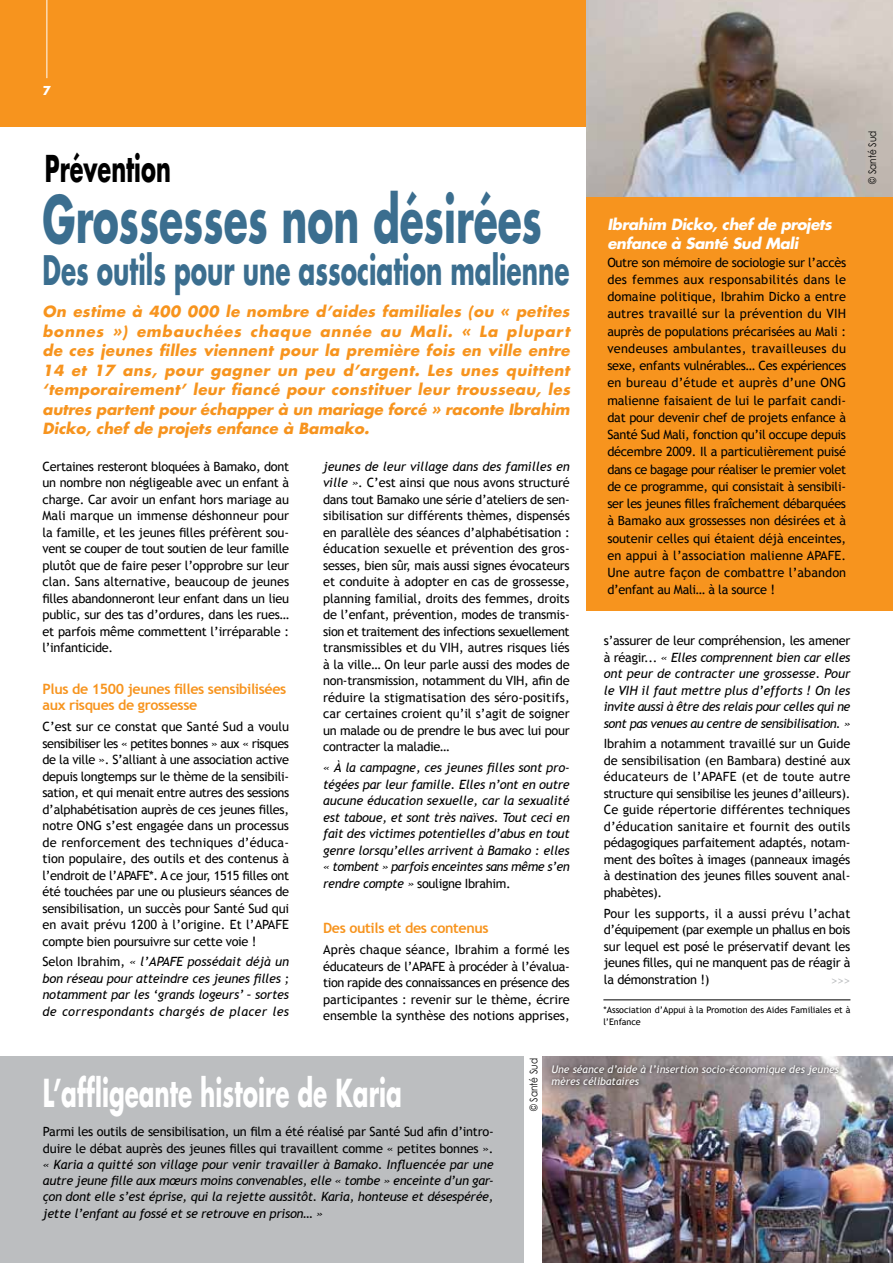
<style>
.page{position:relative;width:893px;height:1263px;background:#fff}
.page>*{position:absolute;margin:0;border:0;box-sizing:border-box;transform-origin:0 0}
.t1{font:700 63px "Futura";color:#3b6e8f;scale:.62 1}
.t2{font:700 39.6px "Futura";color:#3b6e8f;scale:.63 1}
.t3{font:700 37.5px "Futura";color:#fff;scale:.62 1}
.t4{font:700 36px "Futura";color:#000;scale:.62 1}
.t5{font:italic 700 15px/19.5px "Futura";letter-spacing:.025em;color:#f7941e}
.t6{font:italic 700 15px/19.5px "Futura";letter-spacing:-.025em;color:#fff}
.t7{font:700 14.25px/16.5px "Trebuchet MS";letter-spacing:-.025em;color:#f7941e}
.t8{font:12.75px/16.5px "Trebuchet MS";letter-spacing:-.015em;color:#000;text-align:justify}
.t9{font:italic 12.75px/16.5px "Trebuchet MS";letter-spacing:-.02em;color:#000;text-align:justify}
.t10{font:12.75px "Trebuchet MS";color:#bcbec0}
.t11{font:700 12px "Futura";color:#fff}
.t12{font:italic 10.5px/12px "Trebuchet MS";color:#fff}
.t13{font:10.5px "Century Gothic";color:#000;scale:.85 1}
.t14{font:9px/12px "Trebuchet MS";color:#000}
.s1{font-style:normal}
.s2{font-style:italic}
</style>
<div class="page">
<div style="left:0;top:0;width:893px;height:126px;background:#f7941e"></div>
<hr style="left:47px;top:0;width:1px;height:78px;background:#fff">
<div style="left:587px;top:196px;width:306px;height:414px;background:#f7941e"></div>
<img style="left:587px;top:0;width:306px;height:196px">
<hr style="left:603px;top:999px;width:247px;height:1px;background:#000">
<div style="left:0;top:1057px;width:523px;height:206px;background:#bcbec0"></div>
<img style="left:542px;top:1057px;width:351px;height:206px">
<div style="left:548px;top:1061px;width:296px;height:28px;background:#000;opacity:.75"></div>
<p class="t11" style="left:43px;top:83px;width:10px">7</p>
<h3 class="t4" style="left:45px;top:143px;width:205px">Prévention</h3>
<h1 class="t1" style="left:43px;top:176px;width:807px">Grossesses non désirées</h1>
<h2 class="t2" style="left:43px;top:243px;width:838px">Des outils pour une association malienne</h2>
<p class="t5" style="left:43px;top:301px;width:530px">On estime à 400 000 le nombre d’aides familiales (ou « petites bonnes ») embauchées chaque année au Mali. « La plupart de ces jeunes filles viennent pour la première fois en ville entre 14 et 17 ans, pour gagner un peu d’argent. Les unes quittent ‘temporairement’ leur fiancé pour constituer leur trousseau, les autres partent pour échapper à un mariage forcé » raconte Ibrahim Dicko, chef de projets enfance à Bamako.</p>
<p class="t8" style="left:43px;top:458px;width:248px">Certaines resteront bloquées à Bamako, dont un nombre non négligeable avec un enfant à charge. Car avoir un enfant hors mariage au Mali marque un immense déshonneur pour la famille, et les jeunes filles préfèrent sou&shy;vent se couper de tout soutien de leur famille plutôt que de faire peser l’opprobre sur leur clan. Sans alternative, beaucoup de jeunes filles abandonneront leur enfant dans un lieu public, sur des tas d’ordures, dans les rues… et parfois même commettent l’irréparable : l’infanticide.</p>
<p class="t7" style="left:43px;top:680px;width:245px">Plus de 1500 jeunes filles sensibilisées aux risques de grossesse</p>
<p class="t8" style="left:43px;top:718px;width:248px">C’est sur ce constat que Santé Sud a voulu sensibiliser les « petites bonnes » aux « risques de la ville ». S’alliant à une association active depuis longtemps sur le thème de la sensibili&shy;sation, et qui menait entre autres des sessions d’alphabétisation auprès de ces jeunes filles, notre ONG s’est engagée dans un processus de renforcement des techniques d’éduca&shy;tion populaire, des outils et des contenus à l’endroit de l’APAFE*. A ce jour, 1515 filles ont été touchées par une ou plusieurs séances de sensibilisation, un succès pour Santé Sud qui en avait prévu 1200 à l’origine. Et l’APAFE compte bien poursuivre sur cette voie !</p>
<p class="t9" style="left:43px;top:954px;width:248px"><span class="s1">Selon Ibrahim,</span> « l’APAFE possédait déjà un bon réseau pour atteindre ces jeunes filles ; notamment par les ‘grands logeurs’ – sortes de correspondants chargés de placer les</p>
<p class="t8" style="left:323px;top:458px;width:248px"><span class="s2">jeunes de leur village dans des familles en ville »</span>. C’est ainsi que nous avons structuré dans tout Bamako une série d’ateliers de sen&shy;sibilisation sur différents thèmes, dispensés en parallèle des séances d’alphabétisation : éducation sexuelle et prévention des gros&shy;sesses, bien sûr, mais aussi signes évocateurs et conduite à adopter en cas de grossesse, planning familial, droits des femmes, droits de l’enfant, prévention, modes de transmis&shy;sion et traitement des infections sexuellement transmissibles et du VIH, autres risques liés à la ville… On leur parle aussi des modes de non-transmission, notamment du VIH, afin de réduire la stigmatisation des séro-positifs, car certaines croient qu’il s’agit de soigner un malade ou de prendre le bus avec lui pour contracter la maladie…</p>
<p class="t9" style="left:323px;top:759px;width:248px">« À la campagne, ces jeunes filles sont pro&shy;tégées par leur famille. Elles n’ont en outre aucune éducation sexuelle, car la sexualité est taboue, et sont très naïves. Tout ceci en fait des victimes potentielles d’abus en tout genre lorsqu’elles arrivent à Bamako : elles « tombent » parfois enceintes sans même s’en rendre compte » <span class="s1">souligne Ibrahim.</span></p>
<p class="t7" style="left:323px;top:920px;width:167px">Des outils et des contenus</p>
<p class="t8" style="left:323px;top:941px;width:248px">Après chaque séance, Ibrahim a formé les éducateurs de l’APAFE à procéder à l’évalua&shy;tion rapide des connaissances en présence des participantes : revenir sur le thème, écrire ensemble la synthèse des notions apprises,</p>
<p class="t6" style="left:607px;top:214px;width:226px">Ibrahim Dicko, chef de projets enfance à Santé Sud Mali</p>
<p class="t8" style="left:607px;top:254px;width:240px;line-height:17.2px">Outre son mémoire de sociologie sur l’accès des femmes aux responsabilités dans le domaine politique, Ibrahim Dicko a entre autres travaillé sur la prévention du VIH auprès de populations précarisées au Mali : vendeuses ambulantes, travailleuses du sexe, enfants vulnérables… Ces expériences en bureau d’étude et auprès d’une ONG malienne faisaient de lui le parfait candi&shy;dat pour devenir chef de projets enfance à Santé Sud Mali, fonction qu’il occupe depuis décembre 2009. Il a particulièrement puisé dans ce bagage pour réaliser le premier volet de ce programme, qui consistait à sensibili&shy;ser les jeunes filles fraîchement débarquées à Bamako aux grossesses non désirées et à soutenir celles qui étaient déjà enceintes, en appui à l’association malienne APAFE.<br>Une autre façon de combattre l’abandon d’enfant au Mali… à la source !</p>
<p class="t9" style="left:604px;top:632px;width:248px"><span class="s1">s’assurer de leur compréhension, les amener à réagir...</span> « Elles comprennent bien car elles ont peur de contracter une grossesse. Pour le VIH il faut mettre plus d’efforts ! On les invite aussi à être des relais pour celles qui ne sont pas venues au centre de sensibilisation. »</p>
<p class="t8" style="left:604px;top:736px;width:248px">Ibrahim a notamment travaillé sur un Guide de sensibilisation (en Bambara) destiné aux éducateurs de l’APAFE (et de toute autre structure qui sensibilise les jeunes d’ailleurs).<br>Ce guide répertorie différentes techniques d’éducation sanitaire et fournit des outils pédagogiques parfaitement adaptés, notam&shy;ment des boîtes à images (panneaux imagés à destination des jeunes filles souvent anal&shy;phabètes).</p>
<p class="t8" style="left:604px;top:905px;width:248px">Pour les supports, il a aussi prévu l’achat d’équipement (par exemple un phallus en bois sur lequel est posé le préservatif devant les jeunes filles, qui ne manquent pas de réagir à la démonstration !)</p>
<p class="t10" style="left:831px;top:973px;width:21px">&gt;&gt;&gt;</p>
<p class="t14" style="left:603px;top:1004px;width:249px">*Association d’Appui à la Promotion des Aides Familiales et à l’Enfance</p>
<h3 class="t3" style="left:43px;top:1066px;width:580px">L’affligeante histoire de Karia</h3>
<p class="t8" style="left:43px;top:1124px;width:452px">Parmi les outils de sensibilisation, un film a été réalisé par Santé Sud afin d’intro&shy;duire le débat auprès des jeunes filles qui travaillent comme « petites bonnes ».</p>
<p class="t9" style="left:43px;top:1156px;width:452px">« Karia a quitté son village pour venir travailler à Bamako. Influencée par une autre jeune fille aux mœurs moins convenables, elle « tombe » enceinte d’un gar&shy;çon dont elle s’est éprise, qui la rejette aussitôt. Karia, honteuse et désespérée, jette l’enfant au fossé et se retrouve en prison… »</p>
<p class="t13" style="left:527px;top:1111px;width:64px;rotate:-90deg">© Santé Sud</p>
<p class="t12" style="left:551px;top:1063px;width:289px">Une séance d’aide à l’insertion socio-économique des jeunes mères célibataires</p>
<p class="t13" style="left:866px;top:184px;width:64px;rotate:-90deg">© Santé Sud</p>
</div>
